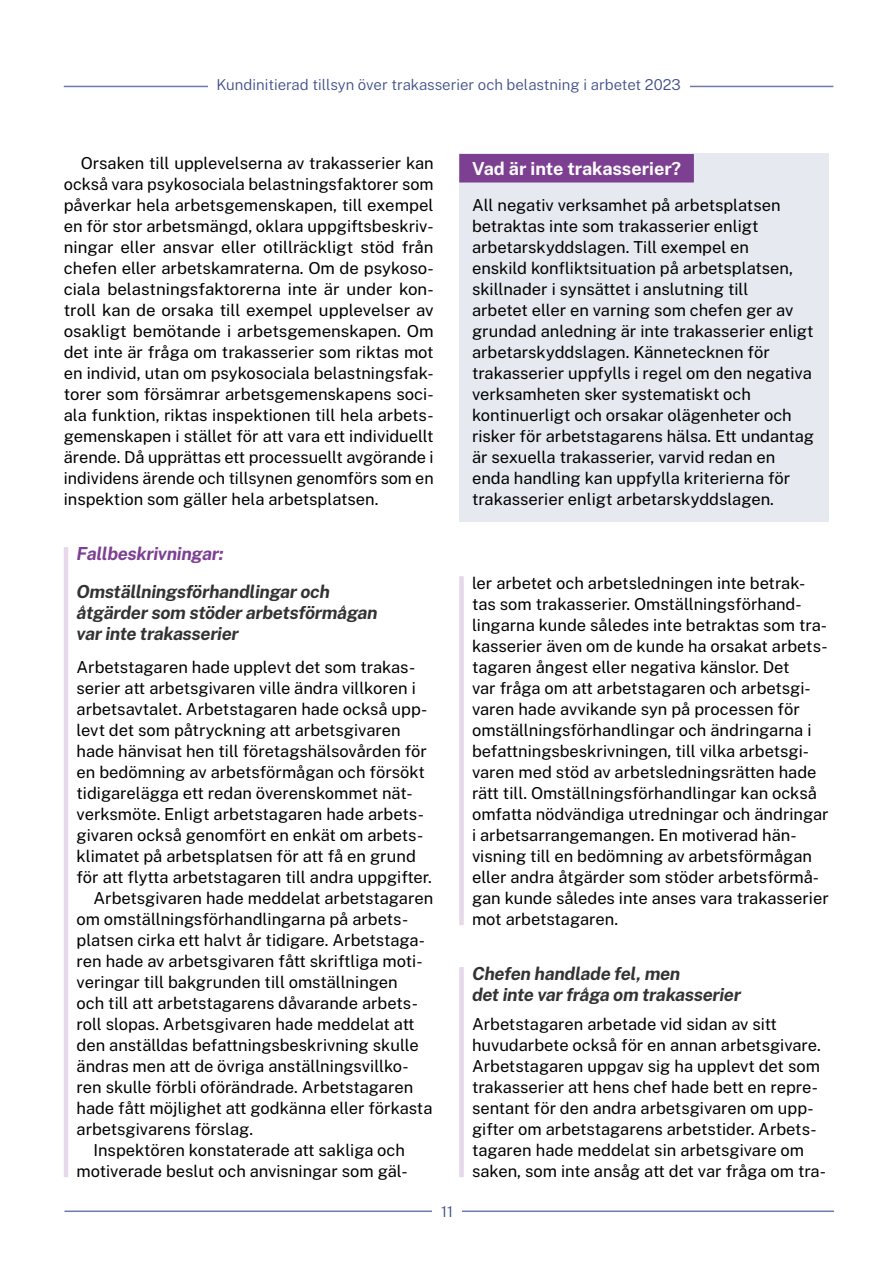
<style>
.page{position:relative;width:893px;height:1263px;background:#fff}
.page>*{position:absolute;margin:0;border:0;box-sizing:border-box;transform-origin:0 0}
.tapauskuvausotsikko{font:italic 700 18px/21px "Public Sans";letter-spacing:-.02em;color:#333}
.t1{font:700 18px "Public Sans";color:#fff}
.tapauskuvausotsikko-2{font:italic 700 18px "Public Sans";letter-spacing:-.02em;color:#7d3f92}
.Leipis{font:16.5px/21px "Public Sans";color:#000;text-align:justify}
.leipis__liehu_kavenn{font:16.5px/21px "Public Sans";color:#000}
.alkuleipis__liehu_ka{font:16.5px/21px "Public Sans";color:#000}
.t2{font:300 15px "Public Sans";color:#3e508a}
</style>
<div class="page">
<hr style="left:64px;top:86px;width:769px;height:1px;background:#6e7ca7">
<div style="left:208px;top:68px;width:481px;height:34px;background:#fff"></div>
<hr style="left:64px;top:1210px;width:770px;height:2px;background:#6e7ca7">
<div style="left:433px;top:1194px;width:29px;height:35px;background:#fff"></div>
<div style="left:459px;top:153px;width:370px;height:34px;background:#e7e9f0"></div>
<div style="left:459px;top:154px;width:235px;height:29px;background:#7d3f92"></div>
<div style="left:459px;top:187px;width:370px;height:335px;background:#e7e9f0"></div>
<hr style="left:64px;top:547px;width:4px;height:630px;background:#e5d8e9">
<div style="left:459px;top:576px;width:5px;height:349px;background:#e5d8e9"></div>
<div style="left:459px;top:967px;width:5px;height:210px;background:#e5d8e9"></div>
<p class="t2" style="left:216px;top:75px;width:466px">Kundinitierad tillsyn över trakasserier och belastning i arbetet 2023</p>
<p class="Leipis" style="left:64px;top:152px;width:371px;text-indent:17px">Orsaken till upplevelserna av trakasserier kan också vara psykosociala belastningsfaktorer som påverkar hela arbetsgemenskapen, till exempel en för stor arbetsmängd, oklara uppgiftsbeskriv&shy;ningar eller ansvar eller otillräckligt stöd från chefen eller arbetskamraterna. Om de psykoso&shy;ciala belastningsfaktorerna inte är under kon&shy;troll kan de orsaka till exempel upplevelser av osakligt bemötande i arbetsgemenskapen. Om det inte är fråga om trakasserier som riktas mot en individ, utan om psykosociala belastningsfak&shy;torer som försämrar arbetsgemenskapens soci&shy;ala funktion, riktas inspektionen till hela arbets&shy;gemenskapen i stället för att vara ett individuellt ärende. Då upprättas ett processuellt avgörande i individens ärende och tillsynen genomförs som en inspektion som gäller hela arbetsplatsen.</p>
<h3 class="tapauskuvausotsikko-2" style="left:77px;top:540px;width:149px">Fallbeskrivningar:</h3>
<h3 class="tapauskuvausotsikko" style="left:77px;top:580px;width:303px">Omställningsförhandlingar och åtgärder som stöder arbetsförmågan var inte trakasserier</h3>
<p class="alkuleipis__liehu_ka" style="left:77px;top:656px;width:357px">Arbetstagaren hade upplevt det som trakas&shy;serier att arbetsgivaren ville ändra villkoren i arbetsavtalet. Arbetstagaren hade också upp&shy;levt det som påtryckning att arbetsgivaren hade hänvisat hen till företagshälsovården för en bedömning av arbetsförmågan och försökt tidigarelägga ett redan överenskommet nät&shy;verksmöte. Enligt arbetstagaren hade arbets&shy;givaren också genomfört en enkät om arbets&shy;klimatet på arbetsplatsen för att få en grund för att flytta arbetstagaren till andra uppgifter.</p>
<p class="leipis__liehu_kavenn" style="left:77px;top:887px;width:358px;text-indent:17px">Arbetsgivaren hade meddelat arbetstagaren om omställningsförhandlingarna på arbets&shy;platsen cirka ett halvt år tidigare. Arbetstaga&shy;ren hade av arbetsgivaren fått skriftliga moti&shy;veringar till bakgrunden till omställningen<br>och till att arbetstagarens dåvarande arbets&shy;roll slopas. Arbetsgivaren hade meddelat att den anställdas befattningsbeskrivning skulle ändras men att de övriga anställningsvillko&shy;ren skulle förbli oförändrade. Arbetstagaren hade fått möjlighet att godkänna eller förkasta arbetsgivarens förslag.</p>
<p class="leipis__liehu_kavenn" style="left:77px;top:1139px;width:333px;text-align:right">Inspektören konstaterade att sakliga och motiverade beslut och anvisningar som gäl-</p>
<p class="t2" style="left:441px;top:1201px;width:14px">11</p>
<p class="t1" style="left:472px;top:155px;width:211px">Vad är inte trakasserier?</p>
<p class="Leipis" style="left:472px;top:194px;width:344px;text-align:left">All negativ verksamhet på arbetsplatsen betraktas inte som trakasserier enligt arbetarskyddslagen. Till exempel en<br>enskild konfliktsituation på arbetsplatsen, skillnader i synsättet i anslutning till<br>arbetet eller en varning som chefen ger av grundad anledning är inte trakasserier enligt arbetarskyddslagen. Kännetecknen för trakasserier uppfylls i regel om den negativa verksamheten sker systematiskt och kontinuerligt och orsakar olägenheter och risker för arbetstagarens hälsa. Ett undantag är sexuella trakasserier, varvid redan en enda handling kan uppfylla kriterierna för trakasserier enligt arbetarskyddslagen.</p>
<p class="leipis__liehu_kavenn" style="left:472px;top:572px;width:358px">ler arbetet och arbetsledningen inte betrak&shy;tas som trakasserier. Omställningsförhand&shy;lingarna kunde således inte betraktas som tra&shy;kasserier även om de kunde ha orsakat arbets&shy;tagaren ångest eller negativa känslor. Det<br>var fråga om att arbetstagaren och arbetsgi&shy;varen hade avvikande syn på processen för omställningsförhandlingar och ändringarna i befattningsbeskrivningen, till vilka arbetsgi&shy;varen med stöd av arbetsledningsrätten hade rätt till. Omställningsförhandlingar kan också omfatta nödvändiga utredningar och ändringar i arbetsarrangemangen. En motiverad hän&shy;visning till en bedömning av arbetsförmågan eller andra åtgärder som stöder arbetsförmå&shy;gan kunde således inte anses vara trakasserier mot arbetstagaren.</p>
<p class="tapauskuvausotsikko" style="left:472px;top:962px;width:271px">Chefen handlade fel, men<br>det inte var fråga om trakasserier</p>
<p class="alkuleipis__liehu_ka" style="left:472px;top:1013px;width:355px">Arbetstagaren arbetade vid sidan av sitt huvudarbete också för en annan arbetsgivare.<br>Arbetstagaren uppgav sig ha upplevt det som trakasserier att hens chef hade bett en repre&shy;sentant för den andra arbetsgivaren om upp&shy;gifter om arbetstagarens arbetstider. Arbets&shy;tagaren hade meddelat sin arbetsgivare om saken, som inte ansåg att det var fråga om tra-</p>
</div>
